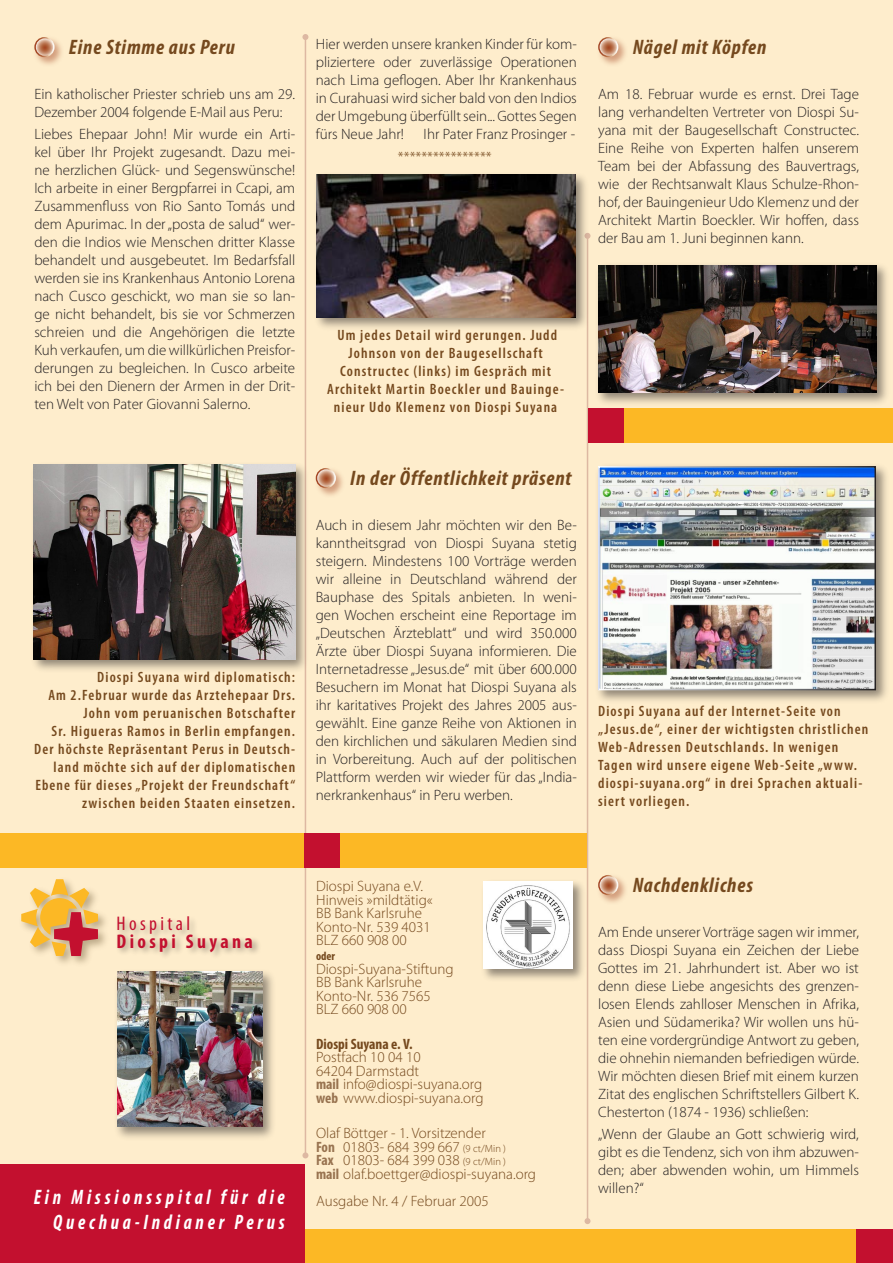
<style>
.page{position:relative;width:893px;height:1263px;background:#fff}
.page>*{position:absolute;margin:0;border:0;box-sizing:border-box;transform-origin:0 0}
.t1{font:italic 700 condensed 21px "Myriad Pro";letter-spacing:.04em;color:#75491e}
.t2{font:italic 700 condensed 21px/25.2px "Myriad Pro";letter-spacing:.2em;color:#fff;text-align:right;scale:.9 1}
.t3{font:700 condensed 19.8px "Myriad Pro";letter-spacing:.17em;color:#c3102f}
.t4{font:condensed 19.8px "Myriad Pro";letter-spacing:.17em;color:#c3102f}
.t5{font:300 15px/18px "Myriad Pro";color:#231f20;text-align:justify}
.t6{font:600 condensed 15px/18px "Myriad Pro";letter-spacing:.075em;color:#75491e;text-align:center}
.t7{font:300 15px/13.5px "Myriad Pro";color:#75491e}
.t8{font:700 condensed 15px "Myriad Pro";color:#75491e}
.t9{font:700 condensed 12px "Myriad Pro";color:#75491e}
.s1{font-weight:700;font-stretch:condensed;color:#987350}
.s2{font-size:10.5px}
</style>
<div class="page">
<div style="left:0;top:0;width:893px;height:1229px;background:#feedcc"></div>
<hr style="left:587px;top:236px;width:1px;height:985px;background:#ddb8a2">
<svg style="left:584px;top:1218px;width:6px;height:6px"></svg>
<div style="left:313px;top:466px;width:34px;height:33px;background:#a44624;opacity:.47"></div>
<svg style="left:316px;top:469px;width:19px;height:18px"></svg>
<div style="left:316px;top:468px;width:20px;height:20px;border:2px solid #fff;border-radius:50%"></div>
<div style="left:596px;top:872px;width:33px;height:34px;background:#a44624;opacity:.47"></div>
<svg style="left:599px;top:876px;width:19px;height:18px"></svg>
<div style="left:598px;top:875px;width:20px;height:20px;border:2px solid #fff;border-radius:50%"></div>
<hr style="left:305px;top:37px;width:1px;height:1118px;background:#ddb8a2">
<svg style="left:302px;top:34px;width:6px;height:6px"></svg>
<svg style="left:302px;top:1152px;width:6px;height:6px"></svg>
<div style="left:32px;top:35px;width:33px;height:33px;background:#a44624;opacity:.47"></div>
<svg style="left:35px;top:38px;width:19px;height:18px"></svg>
<div style="left:34px;top:37px;width:21px;height:20px;border:2px solid #fff;border-radius:50%"></div>
<div style="left:480px;top:878px;width:107px;height:105px;background:#231f20;opacity:.49"></div>
<img style="left:484px;top:882px;width:89px;height:87px">
<div style="left:113px;top:967px;width:165px;height:175px;background:#231f20;opacity:.49"></div>
<img style="left:118px;top:972px;width:145px;height:155px">
<div style="left:29px;top:460px;width:281px;height:214px;background:#231f20;opacity:.5"></div>
<img style="left:34px;top:465px;width:261px;height:194px">
<div style="left:594px;top:461px;width:298px;height:244px;background:#231f20;opacity:.5"></div>
<img style="left:601px;top:469px;width:272px;height:218px">
<div style="left:598px;top:466px;width:278px;height:224px;border:2px solid #fff"></div>
<div style="left:312px;top:170px;width:279px;height:163px;background:#231f20;opacity:.5"></div>
<img style="left:317px;top:175px;width:259px;height:142px">
<div style="left:593px;top:260px;width:299px;height:147px;background:#231f20;opacity:.5"></div>
<img style="left:598px;top:265px;width:279px;height:128px">
<div style="left:596px;top:35px;width:33px;height:33px;background:#a44624;opacity:.47"></div>
<svg style="left:599px;top:38px;width:19px;height:18px"></svg>
<div style="left:598px;top:37px;width:20px;height:20px;border:2px solid #fff;border-radius:50%"></div>
<div style="left:0;top:1229px;width:893px;height:34px;background:#fcb825"></div>
<div style="left:588px;top:408px;width:305px;height:34px;background:#fcb825"></div>
<div style="left:0;top:833px;width:587px;height:34px;background:#fcb825"></div>
<div style="left:0;top:1164px;width:305px;height:99px;background:#c3102f"></div>
<div style="left:17px;top:875px;width:93px;height:94px;background:#574220;opacity:.39"></div>
<svg style="left:21px;top:879px;width:77px;height:77px;background:#eab072"></svg>
<div style="left:114px;top:914px;width:148px;height:47px;background:#231f20;opacity:.39"></div>
<div style="left:856px;top:1229px;width:37px;height:34px;background:#c3102f"></div>
<div style="left:305px;top:833px;width:35px;height:34px;background:#c3102f"></div>
<div style="left:588px;top:408px;width:36px;height:34px;background:#c3102f"></div>
<h1 class="t1" style="left:69px;top:36px;width:168px">Eine Stimme aus Peru</h1>
<p class="t5" style="left:34px;top:85px;width:262px">Ein katholischer Priester schrieb uns am 29.<br>Dezember 2004 folgende E-Mail aus Peru:</p>
<p class="t5" style="left:34px;top:125px;width:262px">Liebes Ehepaar John! Mir wurde ein Arti&shy;kel über Ihr Projekt zugesandt. Dazu mei&shy;ne herzlichen Glück- und Segenswünsche!<br>Ich arbeite in einer Bergpfarrei in Ccapi, am Zusammenfluss von Rio Santo Tomás und dem Apurimac. In der „posta de salud“ wer&shy;den die Indios wie Menschen dritter Klasse behandelt und ausgebeutet. Im Bedarfsfall werden sie ins Krankenhaus Antonio Lorena nach Cusco geschickt, wo man sie so lan&shy;ge nicht behandelt, bis sie vor Schmerzen schreien und die Angehörigen die letzte Kuh verkaufen, um die willkürlichen Preisfor&shy;derungen zu begleichen. In Cusco arbeite ich bei den Dienern der Armen in der Drit&shy;ten Welt von Pater Giovanni Salerno.</p>
<p class="t6" style="left:34px;top:668px;width:262px;text-align:right">Diospi Suyana wird diplomatisch:<br>Am 2.Februar wurde das Arztehepaar Drs.<br>John vom peruanischen Botschafter<br>Sr. Higueras Ramos in Berlin empfangen.<br>Der höchste Repräsentant Perus in Deutsch&shy;land möchte sich auf der diplomatischen Ebene für dieses „Projekt der Freundschaft“ zwischen beiden Staaten einsetzen.</p>
<p class="t5" style="left:316px;top:36px;width:263px">Hier werden unsere kranken Kinder für kom&shy;pliziertere oder zuverlässige Operationen nach Lima geflogen. Aber Ihr Krankenhaus in Curahuasi wird sicher bald von den Indios der Umgebung überfüllt sein... Gottes Segen fürs Neue Jahr!</p>
<p class="t5" style="left:424px;top:126px;width:153px">Ihr Pater Franz Prosinger -</p>
<p class="t7" style="left:398px;top:150px;width:95px">****************</p>
<p class="t6" style="left:327px;top:326px;width:238px">Um jedes Detail wird gerungen. Judd Johnson von der Baugesellschaft Constructec (links) im Gespräch mit Architekt Martin Boeckler und Bauinge&shy;nieur Udo Klemenz von Diospi Suyana</p>
<h1 class="t1" style="left:350px;top:467px;width:223px">In der Öffentlichkeit präsent</h1>
<p class="t5" style="left:316px;top:516px;width:263px">Auch in diesem Jahr möchten wir den Be&shy;kanntheitsgrad von Diospi Suyana stetig steigern. Mindestens 100 Vorträge werden wir alleine in Deutschland während der Bauphase des Spitals anbieten. In weni&shy;gen Wochen erscheint eine Reportage im „Deutschen Ärzteblatt“ und wird 350.000<br>Ärzte über Diospi Suyana informieren. Die Internetadresse „Jesus.de“ mit über 600.000<br>Besuchern im Monat hat Diospi Suyana als ihr karitatives Projekt des Jahres 2005 aus&shy;gewählt. Eine ganze Reihe von Aktionen in den kirchlichen und säkularen Medien sind in Vorbereitung. Auch auf der politischen Plattform werden wir wieder für das „India&shy;nerkrankenhaus“ in Peru werben.</p>
<h1 class="t1" style="left:633px;top:36px;width:135px">Nägel mit Köpfen</h1>
<p class="t5" style="left:598px;top:85px;width:262px">Am 18. Februar wurde es ernst. Drei Tage lang verhandelten Vertreter von Diospi Su&shy;yana mit der Baugesellschaft Constructec.<br>Eine Reihe von Experten halfen unserem Team bei der Abfassung des Bauvertrags, wie der Rechtsanwalt Klaus Schulze-Rhon&shy;hof, der Bauingenieur Udo Klemenz und der Architekt Martin Boeckler. Wir hoffen, dass der Bau am 1. Juni beginnen kann.</p>
<p class="t6" style="left:598px;top:703px;width:272px;text-align:left">Diospi Suyana auf der Internet-Seite von „Jesus.de“, einer der wichtigsten christlichen Web-Adressen Deutschlands. In wenigen Tagen wird unsere eigene Web-Seite „www. diospi-suyana.org“ in drei Sprachen aktuali&shy;siert vorliegen.</p>
<h2 class="t4" style="left:117px;top:913px;width:75px">Hospital</h2>
<h2 class="t3" style="left:117px;top:930px;width:138px">Diospi Suyana</h2>
<h1 class="t2" style="left:34px;top:1185px;width:280px">Ein Missionsspital für die<br>Quechua-Indianer Perus</h1>
<p class="t7" style="left:316px;top:880px;width:118px">Diospi Suyana e.V.<br>Hinweis »mildtätig«<br>BB Bank Karlsruhe<br>Konto-Nr. 539 4031<br>BLZ 660 908 00</p>
<p class="t9" style="left:316px;top:950px;width:21px">oder</p>
<p class="t7" style="left:316px;top:962px;width:139px">Diospi-Suyana-Stiftung<br>BB Bank Karlsruhe<br>Konto-Nr. 536 7565<br>BLZ 660 908 00</p>
<p class="t8" style="left:316px;top:1035px;width:98px">Diospi Suyana e. V.</p>
<p class="t7" style="left:316px;top:1050px;width:169px">Postfach 10 04 10<br>64204 Darmstadt<br><span class="s1">mail</span> info@diospi-suyana.org <span class="s1">web</span> www.diospi-suyana.org</p>
<p class="t7" style="left:316px;top:1127px;width:222px">Olaf Böttger - 1. Vorsitzender<br><span class="s1">Fon</span> 01803- 684 399 667 <span class="s2">(9 ct/Min )<br></span><span class="s1">Fax</span> 01803- 684 399 038 <span class="s2">(9 ct/Min )<br></span><span class="s1">mail</span> olaf.boettger@diospi-suyana.org</p>
<p class="t7" style="left:316px;top:1194px;width:174px">Ausgabe Nr. 4 / Februar 2005</p>
<h1 class="t1" style="left:633px;top:874px;width:122px">Nachdenkliches</h1>
<p class="t5" style="left:598px;top:923px;width:262px">Am Ende unserer Vorträge sagen wir immer, dass Diospi Suyana ein Zeichen der Liebe Gottes im 21. Jahrhundert ist. Aber wo ist denn diese Liebe angesichts des grenzen&shy;losen Elends zahlloser Menschen in Afrika, Asien und Südamerika? Wir wollen uns hü&shy;ten eine vordergründige Antwort zu geben, die ohnehin niemanden befriedigen würde.<br>Wir möchten diesen Brief mit einem kurzen Zitat des englischen Schriftstellers Gilbert K.<br>Chesterton (1874 - 1936) schließen:</p>
<p class="t5" style="left:598px;top:1125px;width:262px">„Wenn der Glaube an Gott schwierig wird, gibt es die Tendenz, sich von ihm abzuwen&shy;den; aber abwenden wohin, um Himmels willen?“</p>
</div>
